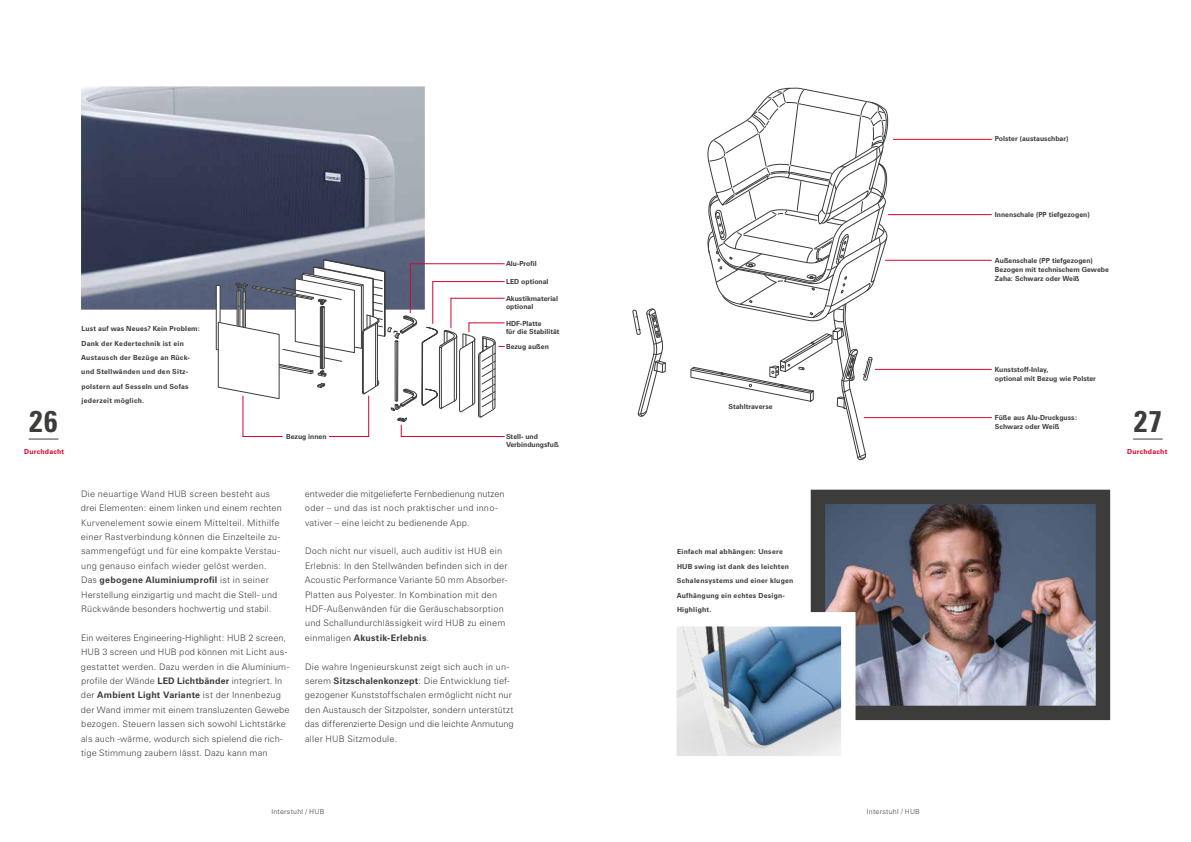
<style>
.page{position:relative;width:1191px;height:842px;background:#fff}
.page>*{position:absolute;margin:0;border:0;box-sizing:border-box;transform-origin:0 0}
.t1{font:30px "Zurich BT Bold Condensed Head";color:#3c3c3b}
.t2{font:300 9px/14.4px "Zurich BT";letter-spacing:.015em;color:#3c3c3b}
.t3{font:700 7px/9px "Zurich BT";color:#3c3c3b}
.t4{font:700 7px/14.4px "Zurich BT";letter-spacing:.035em;color:#3c3c3b}
.t5{font:300 7px "Zurich BT";letter-spacing:.035em;color:#3c3c3b}
.t6{font:700 7px "Zurich BT";letter-spacing:.035em;color:#d3072a}
.s1{font-weight:700}
</style>
<div class="page">
<img style="left:810px;top:489px;width:301px;height:232px">
<svg style="left:81px;top:86px;width:344px;height:224px;background:#6e7486"></svg>
<svg style="left:215px;top:259px;width:290px;height:178px"></svg>
<svg style="left:676px;top:605px;width:186px;height:151px"></svg>
<svg style="left:632px;top:308px;width:34px;height:109px"></svg>
<svg style="left:690px;top:87px;width:202px;height:374px"></svg>
<hr style="left:875px;top:369px;width:116px;height:1px;background:#d3072a">
<hr style="left:885px;top:260px;width:106px;height:1px;background:#d3072a">
<hr style="left:888px;top:214px;width:103px;height:1px;background:#d3072a">
<hr style="left:893px;top:139px;width:98px;height:1px;background:#d3072a">
<hr style="left:864px;top:417px;width:127px;height:1px;background:#d3072a">
<svg style="left:29px;top:439px;width:29px;height:1px"></svg>
<svg style="left:1133px;top:439px;width:29px;height:1px"></svg>
<p class="t3" style="left:995px;top:134px;width:75px">Polster (austauschbar)</p>
<p class="t4" style="left:81px;top:321px;width:121px">Lust auf was Neues? Kein Problem:<br>Dank der Kedertechnik ist ein<br>Austausch der Bezüge an Rück&shy;und Stellwänden und den Sitz&shy;polstern auf Sesseln und Sofas jederzeit möglich.</p>
<p class="t3" style="left:506px;top:259px;width:32px">Alu-Profil</p>
<p class="t3" style="left:506px;top:277px;width:44px">LED optional</p>
<p class="t3" style="left:506px;top:294px;width:54px;line-height:8px">Akustikmaterial optional</p>
<p class="t3" style="left:506px;top:319px;width:55px;line-height:8px">HDF-Platte<br>für die Stabilität</p>
<p class="t3" style="left:506px;top:342px;width:44px">Bezug außen</p>
<p class="t3" style="left:728px;top:401px;width:46px">Stahltraverse</p>
<p class="t3" style="left:995px;top:210px;width:96px">Innenschale (PP tiefgezogen)</p>
<p class="t3" style="left:995px;top:256px;width:116px">Außenschale (PP tiefgezogen)<br>Bezogen mit technischem Gewebe<br>Zaha: Schwarz oder Weiß</p>
<p class="t3" style="left:995px;top:365px;width:103px">Kunststoff-Inlay,<br>optional mit Bezug wie Polster</p>
<h1 class="t1" style="left:29px;top:403px;width:31px">26</h1>
<h1 class="t1" style="left:1133px;top:403px;width:31px">27</h1>
<p class="t6" style="left:24px;top:447px;width:42px">Durchdacht</p>
<p class="t6" style="left:1127px;top:447px;width:42px">Durchdacht</p>
<p class="t3" style="left:995px;top:412px;width:84px">Füße aus Alu-Druckguss:<br>Schwarz oder Weiß</p>
<p class="t3" style="left:286px;top:432px;width:42px">Bezug innen</p>
<p class="t3" style="left:506px;top:432px;width:54px;line-height:8px">Stell- und<br>Verbindungsfuß</p>
<p class="t2" style="left:81px;top:486px;width:202px">Die neuartige Wand HUB screen besteht aus drei Elementen: einem linken und einem rechten Kurvenelement sowie einem Mittelteil. Mithilfe einer Rastverbindung können die Einzelteile zu&shy;sammengefügt und für eine kompakte Verstau&shy;ung genauso einfach wieder gelöst werden.<br>Das <span class="s1">gebogene Aluminiumprofil</span> ist in seiner Herstellung einzigartig und macht die Stell- und Rückwände besonders hochwertig und stabil.</p>
<p class="t2" style="left:81px;top:630px;width:210px">Ein weiteres Engineering-Highlight: HUB 2 screen, HUB 3 screen und HUB pod können mit Licht aus&shy;gestattet werden. Dazu werden in die Aluminium&shy;profile der Wände <span class="s1">LED Lichtbänder</span> integriert. In der <span class="s1">Ambient Light Variante</span> ist der Innenbezug der Wand immer mit einem transluzenten Gewebe bezogen. Steuern lassen sich sowohl Lichtstärke als auch -wärme, wodurch sich spielend die rich&shy;tige Stimmung zaubern lässt. Dazu kann man</p>
<p class="t2" style="left:305px;top:486px;width:201px">entweder die mitgelieferte Fernbedienung nutzen oder – und das ist noch praktischer und inno&shy;vativer – eine leicht zu bedienende App.</p>
<p class="t2" style="left:305px;top:544px;width:204px">Doch nicht nur visuell, auch auditiv ist HUB ein Erlebnis: In den Stellwänden befinden sich in der Acoustic Performance Variante 50 mm Absorber-Platten aus Polyester. In Kombination mit den HDF-Außenwänden für die Geräuschabsorption und Schallundurchlässigkeit wird HUB zu einem einmaligen <span class="s1">Akustik-Erlebnis</span>.</p>
<p class="t2" style="left:305px;top:659px;width:210px">Die wahre Ingenieurskunst zeigt sich auch in un&shy;serem <span class="s1">Sitzschalenkonzept</span>: Die Entwicklung tief&shy;gezogener Kunststoffschalen ermöglicht nicht nur den Austausch der Sitzpolster, sondern unterstützt das differenzierte Design und die leichte Anmutung aller HUB Sitzmodule.</p>
<p class="t4" style="left:676px;top:545px;width:118px">Einfach mal abhängen: Unsere<br>HUB swing ist dank des leichten<br>Schalensystems und einer klugen<br>Aufhängung ein echtes Design-<br>Highlight.</p>
<p class="t5" style="left:271px;top:807px;width:55px">Interstuhl / HUB</p>
<p class="t5" style="left:867px;top:807px;width:55px">Interstuhl / HUB</p>
</div>
